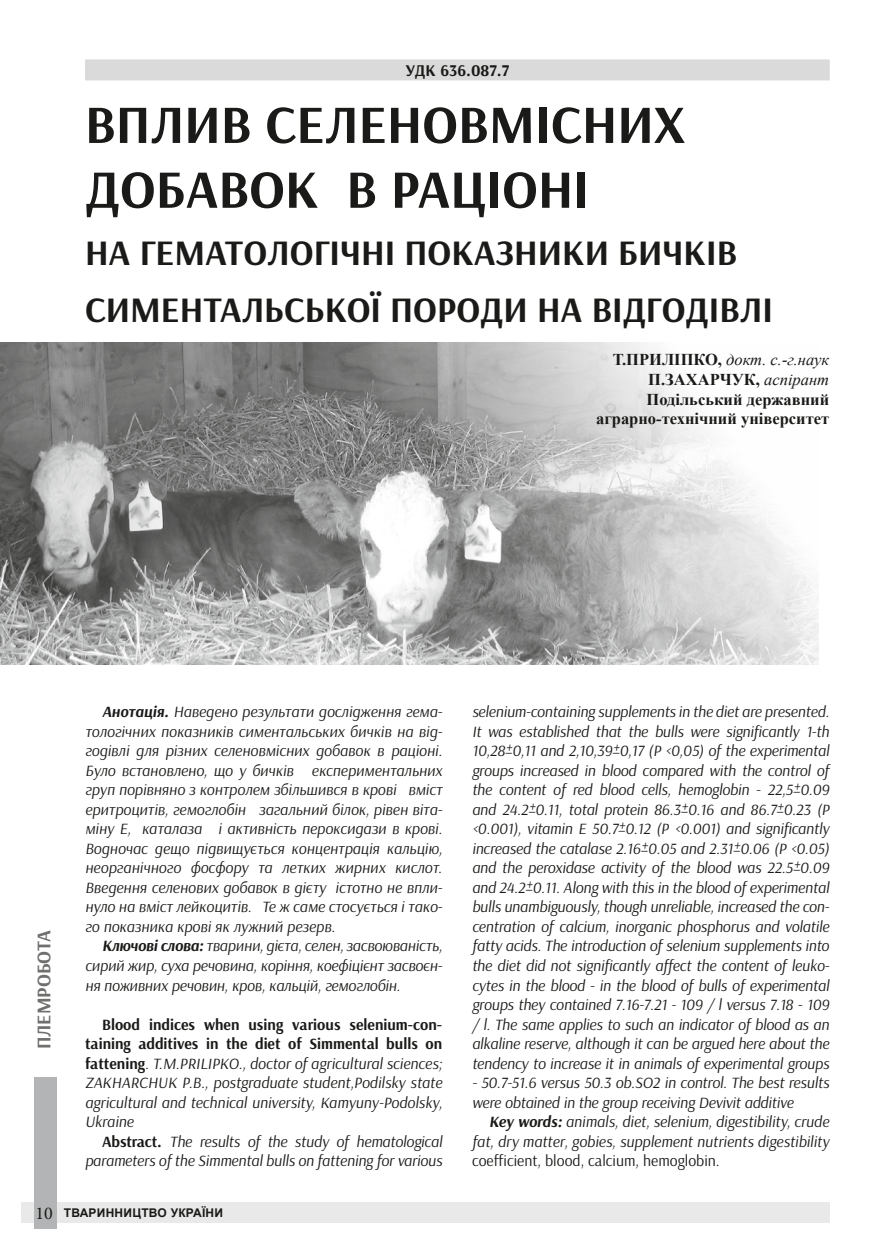
<style>
.page{position:relative;width:893px;height:1255px;background:#fff}
.page>*{position:absolute;margin:0;border:0;box-sizing:border-box;transform-origin:0 0}
.t1{font:700 54px/64.8px "Arsenal";letter-spacing:.115em;color:#1a1a18}
.t2{font:700 36px/57px "Arsenal";letter-spacing:.115em;color:#1a1a18}
.t3{font:700 19.5px "Arsenal";color:#6f6f6e}
.t4{font:700 16.5px/19.8px "Times New Roman";color:#1a1a18;text-align:right}
.t5{font:700 16.5px "Arsenal";color:#1a1a18}
.t6{font:italic 15.75px/19.5px "Arsenal";letter-spacing:-.01em;color:#1a1a18;text-align:justify}
.t7{font:15.75px "Arsenal";color:#1a1a18}
.t8{font:700 12px "Arial";letter-spacing:.02em;color:#1a1a18}
.s1{font-weight:400;font-style:italic}
.s2{font-weight:700}
.s3{font-weight:700;font-style:normal}
.s4{font-family:"Minion Pro";font-weight:400;font-size:18px}
</style>
<div class="page">
<div style="left:21px;top:1202px;width:809px;height:20px;background:#e9e9e9"></div>
<div style="left:34px;top:1076px;width:22px;height:152px;background:#b3b4b5"></div>
<div style="left:85px;top:59px;width:745px;height:21px;background:#dadada"></div>
<img style="left:0;top:342px;width:819px;height:322px">
<p class="t5" style="left:406px;top:60px;width:105px">УДК 636.087.7</p>
<h1 class="t1" style="left:85px;top:94px;width:596px">Вплив селеновмісних добавок в раціоні</h1>
<h2 class="t2" style="left:85px;top:225px;width:689px">на гематологічні показники бичків симентальської породи на відгодівлі</h2>
<p class="t4" style="left:596px;top:349px;width:235px">Т.Приліпко, <span class="s1">докт. с.-г.наук<br></span>П.Захарчук, <span class="s1">аспірант<br></span>Подільський державний аграрно-технічний університет</p>
<p class="t3" style="left:32px;top:1049px;width:119px;rotate:-90deg">Племробота</p>
<p class="t6" style="left:85px;top:702px;width:359px;text-indent:17px"><span class="s2">Анотація.</span> Наведено результати дослідження гема&shy;тологічних показників симентальських бичків на від&shy;годівлі для різних селеновмісних добавок в раціоні.<br>Було встановлено, що у бичків експериментальних груп порівняно з контролем збільшився в крові вміст еритроцитів, гемоглобін загальний білок, рівен віта&shy;міну Е, каталаза і активність пероксидази в крові.<br>Водночас дещо підвищується концентрація кальцію, неорганічного фосфору та летких жирних кислот.<br>Введення селенових добавок в дієту істотно не впли&shy;нуло на вміст лейкоцитів. Те ж саме стосується і тако&shy;го показника крові як лужний резерв.</p>
<p class="t6" style="left:85px;top:936px;width:359px;text-indent:17px"><span class="s2">Ключові слова:</span> тварини, дієта, селен, засвоюваність, сирий жир, суха речовина, коріння, коефіцієнт засвоєн&shy;ня поживних речовин, кров, кальцій, гемоглобін.</p>
<p class="t6" style="left:85px;top:1014px;width:359px;text-indent:17px"><span class="s3">Blood indices when using various selenium-con&shy;taining additives in the diet of Simmental bulls on fattening</span>. T.M.Prilipko., doctor of agricultural sciences; Zakha rchuk P.B., postgraduate student,Podilsky state agricultural and technical university, Kamyuny-Podolsky, Ukraine</p>
<p class="t6" style="left:85px;top:1131px;width:359px;text-align:right"><span class="s3">Аbstract.</span> The results of the study of hematological parameters of the Simmental bulls on fattening for various</p>
<p class="t8" style="left:35px;top:1204px;width:189px"><span class="s4">10</span> ТВАРИННИЦТВО УКРАЇНИ</p>
<p class="t6" style="left:472px;top:702px;width:359px">selenium-containing supplements in the diet are presented.<br>It was established that the bulls were significantly 1-th 10,28±0,11 and 2,10,39±0,17 (P &lt;0,05) of the experimental groups increased in blood compared with the control of the content of red blood cells, hemoglobin - 22,5±0.09 and 24.2±0.11, total protein 86.3±0.16 and 86.7±0.23 (P &lt;0.001), vitamin E 50.7±0.12 (P &lt;0.001) and significantly increased the catalase 2.16±0.05 and 2.31±0.06 (P &lt;0.05) and the peroxidase activity of the blood was 22.5±0.09 and 24.2±0.11. Along with this in the blood of experimental bulls unambiguously, though unreliable, increased the con&shy;centration of calcium, inorganic phosphorus and volatile fatty acids. The introduction of selenium supplements into the diet did not significantly affect the content of leuko&shy;cytes in the blood - in the blood of bulls of experimental groups they contained 7.16-7.21 - 109 / l versus 7.18 - 109 / l. The same applies to such an indicator of blood as an alkaline reserve, although it can be argued here about the tendency to increase it in animals of experimental groups</p>
<p class="t6" style="left:472px;top:1073px;width:359px">- 50.7-51.6 versus 50.3 ob.SO2 in control. The best results were obtained in the group receiving Devivit additive</p>
<p class="t6" style="left:472px;top:1112px;width:359px;text-align:right"><span class="s2">Key words:</span> animals, diet, selenium, digestibility, crude fat, dry matter, gobies, supplement nutrients digestibility</p>
<p class="t7" style="left:472px;top:1151px;width:249px">coefficient, blood, calcium, hemoglobin.</p>
</div>
